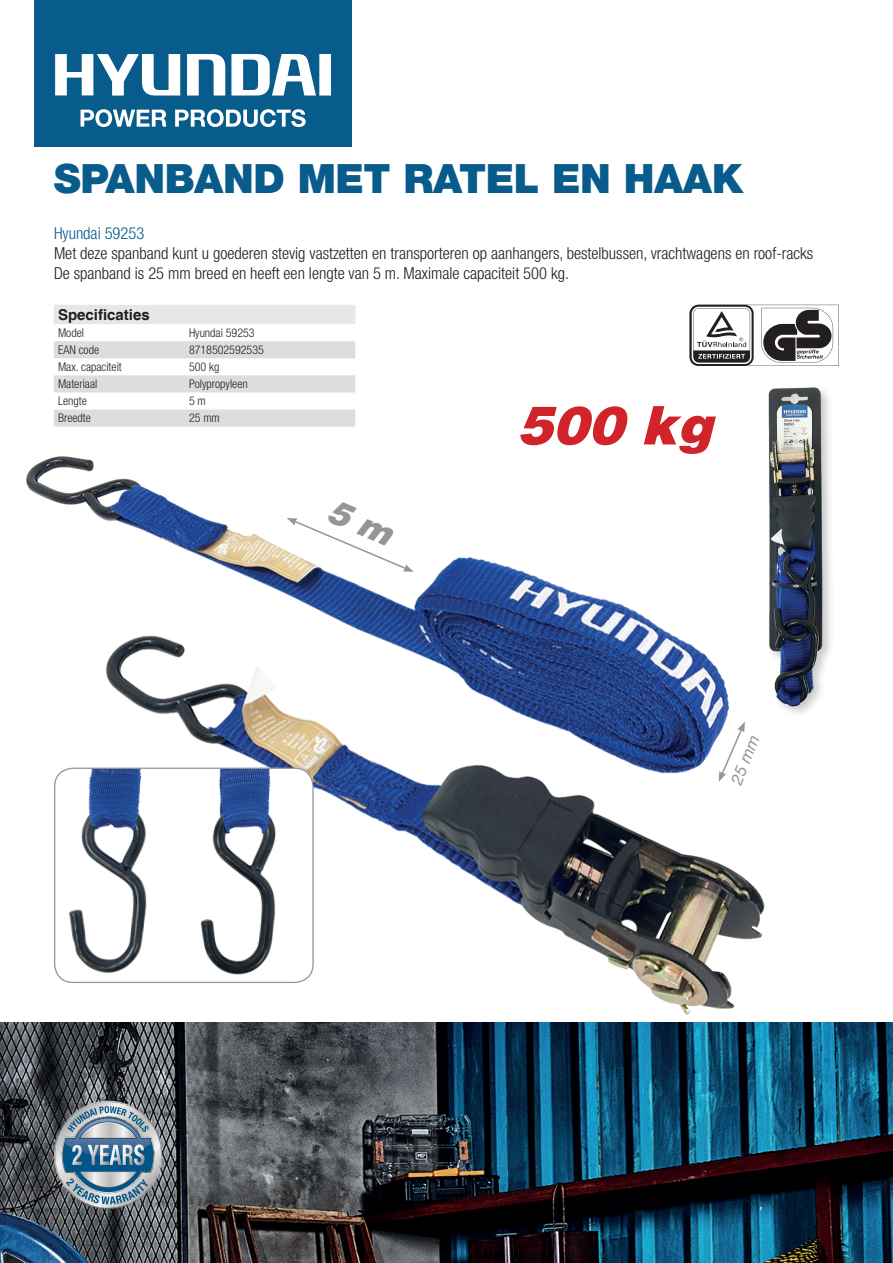
<style>
.page{position:relative;width:893px;height:1263px;background:#fff}
.page>*{position:absolute;margin:0;border:0;box-sizing:border-box;transform-origin:0 0}
.t1{font:italic 900 53.25px "Helvetica";color:#d1232a}
.t2{font:900 40.5px "Helvetica Neue LT Std";letter-spacing:-.01em;color:#085c8b}
.t3{font:300 condensed 16.5px/19.8px "Helvetica Neue LT Std";color:#231f20}
.t4{font:300 condensed 16.5px "Helvetica Neue LT Std";color:#085c8b}
.t5{font:italic 16.5px "Helvetica Neue LT Std";color:#939598}
.t6{font:700 15px "Helvetica";color:#231f20}
.t7{font:300 condensed 12px "Helvetica Neue LT Std";color:#231f20}
</style>
<div class="page">
<svg style="left:690px;top:305px;width:149px;height:61px"></svg>
<img style="left:0;top:1023px;width:893px;height:240px">
<img style="left:8px;top:456px;width:774px;height:576px">
<svg style="left:54px;top:1101px;width:108px;height:108px;background:#798f9f"></svg>
<div style="left:54px;top:305px;width:301px;height:19px;background:#e6e7e9"></div>
<svg style="left:54px;top:341px;width:301px;height:86px"></svg>
<img style="left:55px;top:768px;width:255px;height:214px">
<div style="left:54px;top:767px;width:260px;height:216px;border:1px solid #939598;border-radius:18px"></div>
<svg style="left:719px;top:721px;width:26px;height:61px"></svg>
<div style="left:765px;top:384px;width:70px;height:334px;background:#fefefe"></div>
<img style="left:756px;top:387px;width:75px;height:324px">
<div style="left:34px;top:0;width:318px;height:147px;background:#085c8b"></div>
<svg style="left:55px;top:54px;width:276px;height:42px"></svg>
<svg style="left:81px;top:109px;width:85px;height:18px"></svg>
<svg style="left:175px;top:109px;width:131px;height:18px"></svg>
<svg style="left:287px;top:501px;width:127px;height:71px"></svg>
<h2 class="t2" style="left:54px;top:154px;width:691px">SPANBAND MET RATEL EN HAAK</h2>
<p class="t4" style="left:54px;top:223px;width:92px">Hyundai 59253</p>
<p class="t3" style="left:54px;top:243px;width:761px">Met deze spanband kunt u goederen stevig vastzetten en transporteren op aanhangers, bestelbussen, vrachtwagens en roof-racks<br>De spanband is 25 mm breed en heeft een lengte van 5 m. Maximale capaciteit 500 kg.</p>
<p class="t6" style="left:58px;top:305px;width:93px">Specificaties</p>
<p class="t7" style="left:58px;top:326px;width:27px">Model</p>
<p class="t7" style="left:189px;top:326px;width:67px">Hyundai 59253</p>
<p class="t7" style="left:58px;top:343px;width:43px">EAN code</p>
<p class="t7" style="left:189px;top:343px;width:76px">8718502592535</p>
<p class="t7" style="left:58px;top:360px;width:65px">Max. capaciteit</p>
<p class="t7" style="left:189px;top:360px;width:32px">500 kg</p>
<p class="t7" style="left:58px;top:377px;width:41px">Materiaal</p>
<p class="t7" style="left:189px;top:377px;width:60px">Polypropyleen</p>
<p class="t7" style="left:58px;top:394px;width:30px">Lengte</p>
<p class="t7" style="left:189px;top:394px;width:18px">5 m</p>
<p class="t7" style="left:58px;top:411px;width:34px">Breedte</p>
<p class="t7" style="left:189px;top:411px;width:32px">25 mm</p>
<h1 class="t1" style="left:517px;top:390px;width:213px">500 kg</h1>
<p class="t5" style="left:726px;top:780px;width:53px;rotate:-68deg">25 mm</p>
</div>
